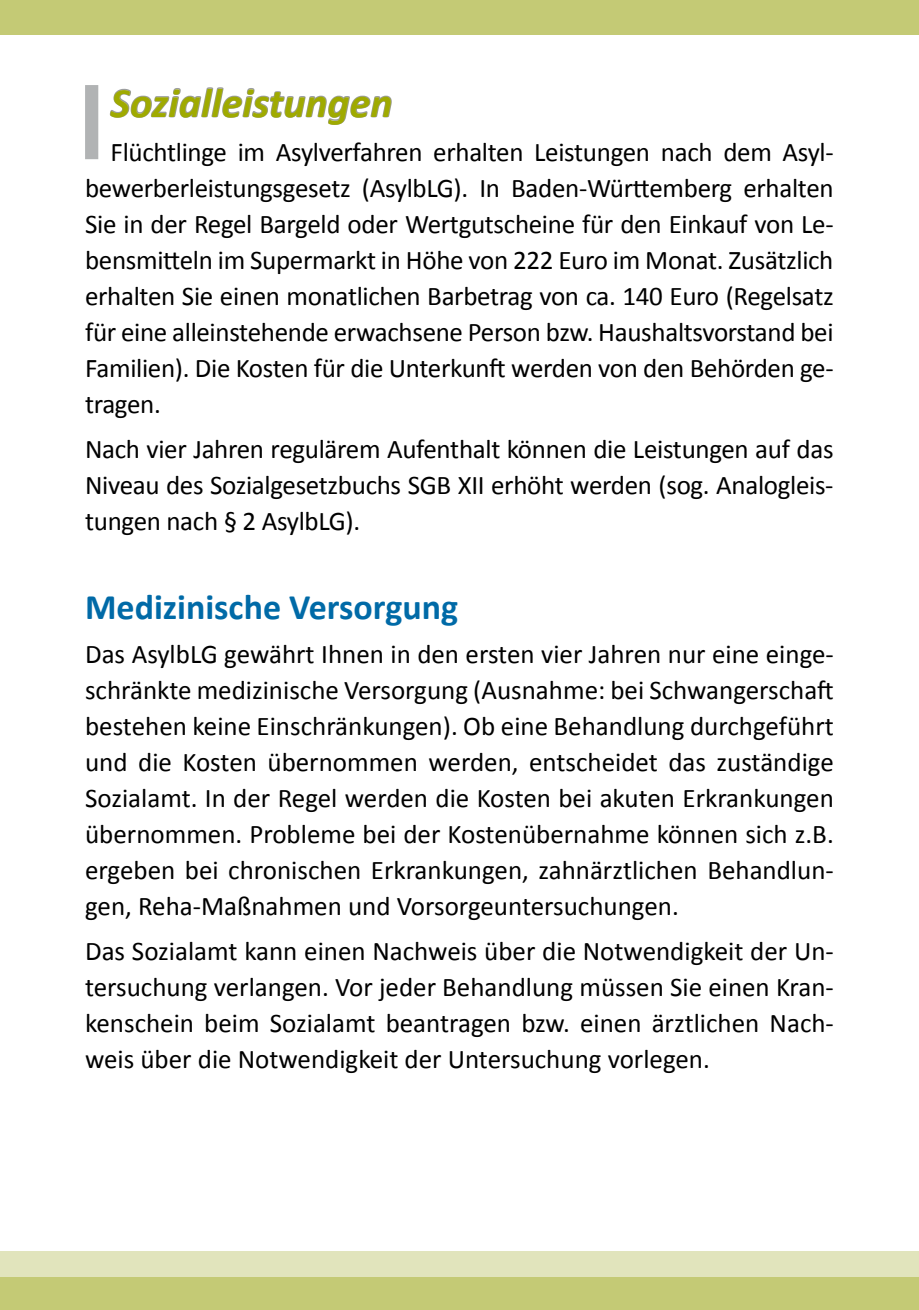
<style>
.page{position:relative;width:919px;height:1310px;background:#fff}
.page>*{position:absolute;margin:0;border:0;box-sizing:border-box;transform-origin:0 0}
.t1{font:italic 700 42px "Calibri";color:#9faa00}
.t2{font:700 36px "Calibri";color:#006aa7}
.t3{font:27px/36px "Calibri";letter-spacing:-.01em;color:#000;text-align:justify}
</style>
<div class="page">
<div style="left:0;top:0;width:918px;height:34px;background:#c4ca75"></div>
<div style="left:0;top:1276px;width:918px;height:34px;background:#c4ca75"></div>
<hr style="left:918px;top:1276px;width:1px;height:34px;background:#c4ca75">
<div style="left:0;top:1251px;width:918px;height:25px;background:#e1e4bc"></div>
<svg style="left:918px;top:1251px;width:1px;height:25px"></svg>
<svg style="left:109px;top:87px;width:283px;height:38px"></svg>
<div style="left:85px;top:85px;width:13px;height:74px;background:#b1b3b4"></div>
<h1 class="t1" style="left:111px;top:76px;width:283px">Sozialleistungen</h1>
<p class="t3" style="left:85px;top:134px;width:750px;text-indent:26px">Flüchtlinge im Asylverfahren erhalten Leistungen nach dem Asyl&shy;bewerberleistungsgesetz (AsylbLG). In Baden-Württemberg erhalten Sie in der Regel Bargeld oder Wertgutscheine für den Einkauf von Le&shy;bensmitteln im Supermarkt in Höhe von 222 Euro im Monat. Zusätzlich erhalten Sie einen monatlichen Barbetrag von ca. 140 Euro (Regelsatz für eine alleinstehende erwachsene Person bzw. Haushaltsvorstand bei Familien). Die Kosten für die Unterkunft werden von den Behörden ge&shy;tragen.</p>
<p class="t3" style="left:85px;top:431px;width:750px">Nach vier Jahren regulärem Aufenthalt können die Leistungen auf das Niveau des Sozialgesetzbuchs SGB XII erhöht werden (sog. Analogleis&shy;tungen nach § 2 AsylbLG).</p>
<h2 class="t2" style="left:85px;top:584px;width:374px">Medizinische Versorgung</h2>
<p class="t3" style="left:85px;top:636px;width:750px">Das AsylbLG gewährt Ihnen in den ersten vier Jahren nur eine einge&shy;schränkte medizinische Versorgung (Ausnahme: bei Schwangerschaft bestehen keine Einschränkungen). Ob eine Behandlung durchgeführt und die Kosten übernommen werden, entscheidet das zuständige Sozialamt. In der Regel werden die Kosten bei akuten Erkrankungen übernommen. Probleme bei der Kostenübernahme können sich z.B. ergeben bei chronischen Erkrankungen, zahnärztlichen Behandlun&shy;gen, Reha-Maßnahmen und Vorsorgeuntersuchungen.</p>
<p class="t3" style="left:85px;top:933px;width:750px">Das Sozialamt kann einen Nachweis über die Notwendigkeit der Un&shy;tersuchung verlangen. Vor jeder Behandlung müssen Sie einen Kran&shy;kenschein beim Sozialamt beantragen bzw. einen ärztlichen Nach&shy;weis über die Notwendigkeit der Untersuchung vorlegen.</p>
</div>
